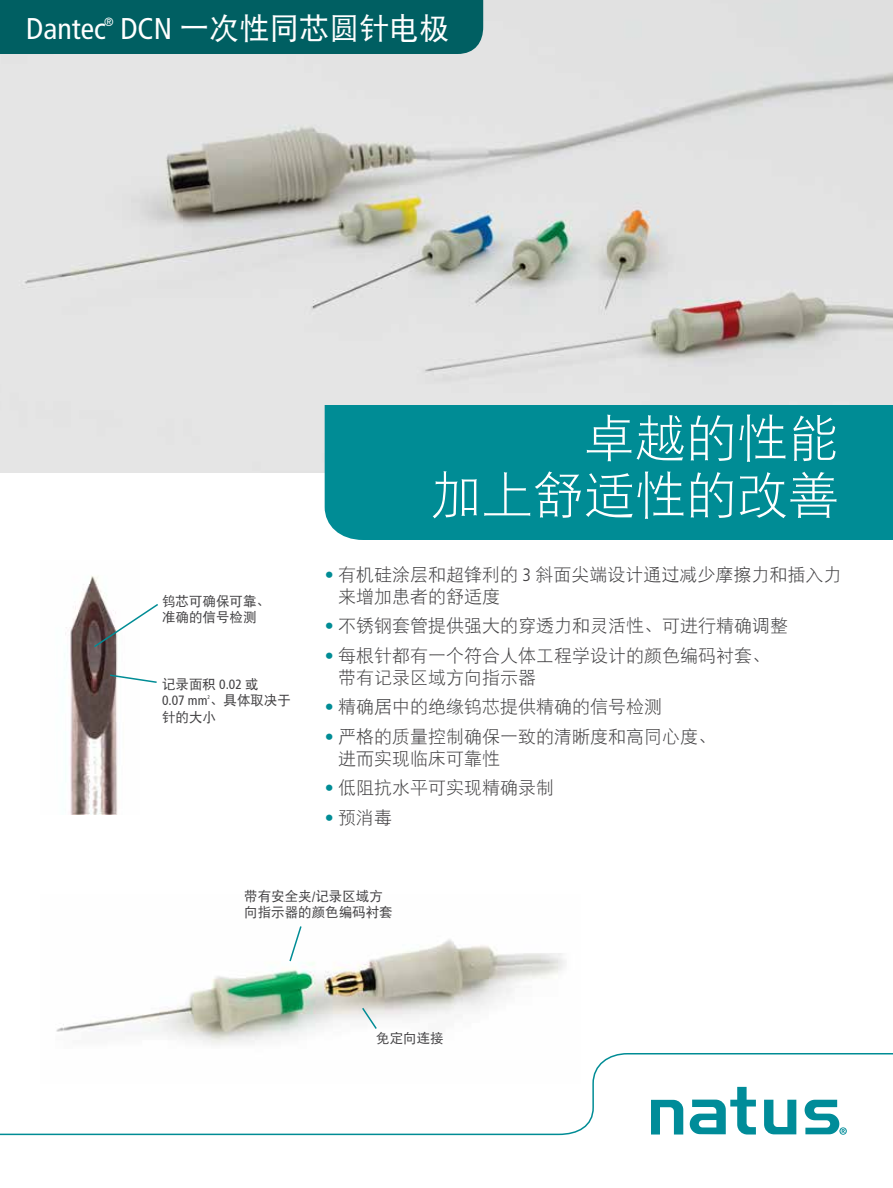
<style>
.page{position:relative;width:893px;height:1188px;background:#fff}
.page>*{position:absolute;margin:0;border:0;box-sizing:border-box;transform-origin:0 0}
.t1{font:51px/57px "DFP Hei W3";color:#fff;text-align:right}
.t2{font:30px "DFP Hei W5";color:#fff}
.t3{font:condensed 30px "Frutiger LT Std";color:#fff}
.t4{font:18px/22.5px "DFP Hei W3";color:#414042}
.t5{font:13.5px/16.5px "DFP Hei W5";color:#414042}
.t6{font:condensed 13.5px "Frutiger LT Std";color:#414042}
.t7{font:condensed 12px "Frutiger LT Std";color:#fff}
.t8{font:condensed 5.4px "Frutiger LT Std";color:#414042}
.s1{font-family:"Frutiger LT Std";font-stretch:condensed}
.s2{font-family:"DFP Hei W5";font-stretch:normal}
.s3{font-family:"Frutiger LT Std";color:#008c95}
.s4{font-family:"Frutiger LT Std";font-weight:300;font-stretch:condensed}
</style>
<div class="page">
<img style="left:0;top:0;width:893px;height:472px">
<div style="left:0;top:0;width:483px;height:54px;background:#005f62"></div>
<div style="left:325px;top:405px;width:568px;height:135px;background:#008c95"></div>
<svg style="left:0;top:1053px;width:893px;height:83px"></svg>
<img style="left:64px;top:575px;width:54px;height:240px">
<svg style="left:108px;top:674px;width:49px;height:10px"></svg>
<svg style="left:92px;top:602px;width:66px;height:47px"></svg>
<img style="left:40px;top:939px;width:540px;height:145px">
<svg style="left:361px;top:1006px;width:17px;height:25px"></svg>
<svg style="left:288px;top:926px;width:15px;height:37px"></svg>
<h2 class="t3" style="left:26px;top:11px;width:81px">Dantec</h2>
<p class="t7" style="left:104px;top:14px;width:11px">®</p>
<h2 class="t2" style="left:120px;top:12px;width:330px"><span class="s1">DCN</span> 一次性同芯圆针电极</h2>
<p class="t5" style="left:162px;top:593px;width:109px">钨芯可确保可靠、准确的信号检测</p>
<p class="t5" style="left:162px;top:675px;width:98px">记录面积 <span class="s1">0.02</span> 或</p>
<p class="t6" style="left:162px;top:693px;width:131px">0.07 mm <span class="s2">、具体取决于</span></p>
<p class="t8" style="left:207px;top:694px;width:4px">2</p>
<p class="t5" style="left:162px;top:708px;width:55px">针的大小</p>
<h1 class="t1" style="left:431px;top:409px;width:409px">卓越的性能<br>加上舒适性的改善</h1>
<p class="t4" style="left:338px;top:563px;width:505px;text-indent:-14px"><span class="s3">•</span> 有机硅涂层和超锋利的 <span class="s4">3</span> 斜面尖端设计通过减少摩擦力和插入力来增加患者的舒适度</p>
<p class="t4" style="left:325px;top:614px;width:465px"><span class="s3">•</span> 不锈钢套管提供强大的穿透力和灵活性、可进行精确调整</p>
<p class="t4" style="left:338px;top:644px;width:433px;text-indent:-14px"><span class="s3">•</span> 每根针都有一个符合人体工程学设计的颜色编码衬套、带有记录区域方向指示器</p>
<p class="t4" style="left:325px;top:695px;width:339px"><span class="s3">•</span> 精确居中的绝缘钨芯提供精确的信号检测</p>
<p class="t4" style="left:338px;top:725px;width:379px;text-indent:-14px"><span class="s3">•</span> 严格的质量控制确保一致的清晰度和高同心度、进而实现临床可靠性</p>
<p class="t4" style="left:325px;top:776px;width:231px"><span class="s3">•</span> 低阻抗水平可实现精确录制</p>
<p class="t4" style="left:325px;top:806px;width:69px"><span class="s3">•</span> 预消毒</p>
<p class="t5" style="left:244px;top:888px;width:150px">带有安全夹/记录区域方向指示器的颜色编码衬套</p>
<p class="t5" style="left:376px;top:1029px;width:69px">免定向连接</p>
</div>
